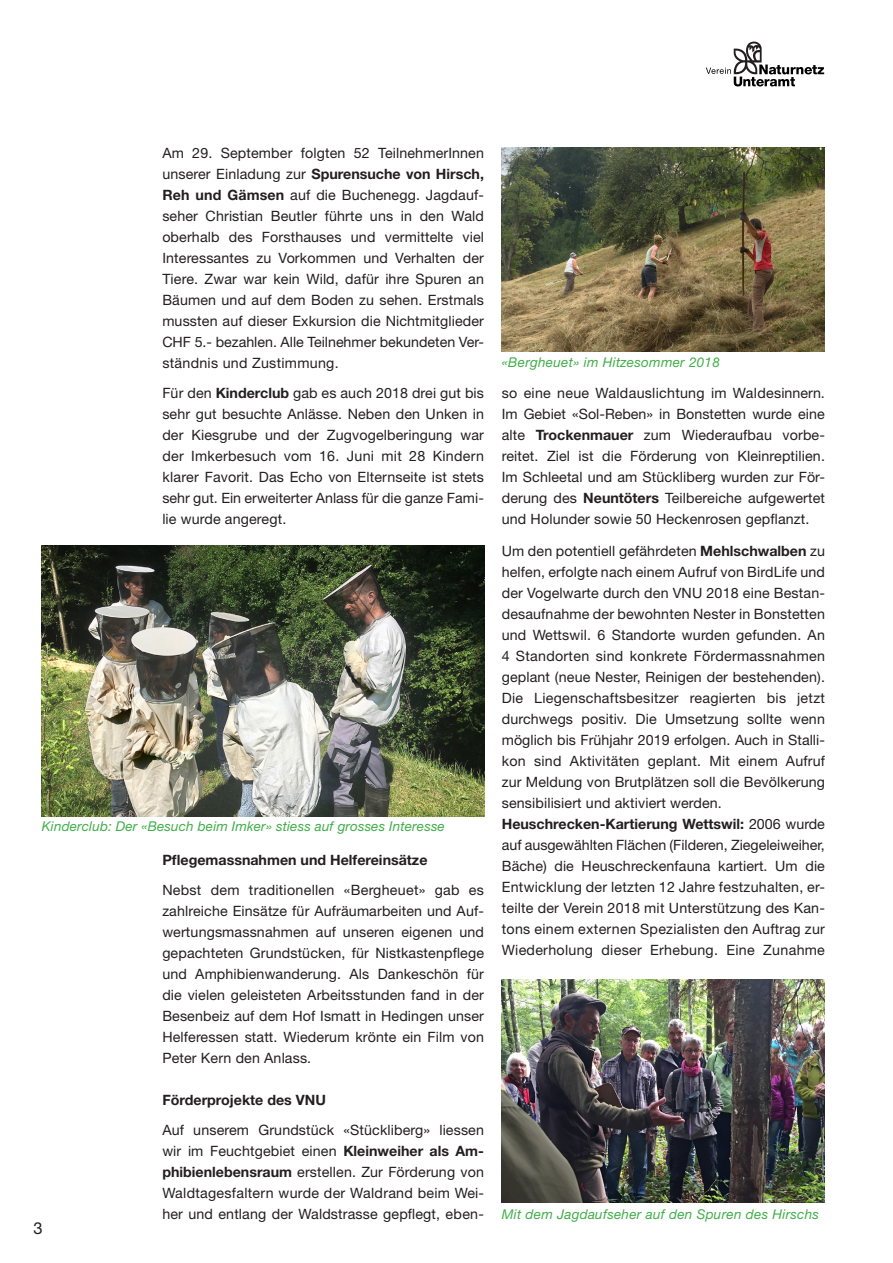
<style>
.page{position:relative;width:893px;height:1263px;background:#fff}
.page>*{position:absolute;margin:0;border:0;box-sizing:border-box;transform-origin:0 0}
.t1{font:16.5px "Helvetica Neue";color:#231f20}
.t2{font:14.25px/21px "Helvetica Neue";letter-spacing:.01em;color:#231f20;text-align:justify}
.t3{font:700 14.25px "Helvetica Neue";color:#231f20}
.t4{font:italic 13.5px "Helvetica Neue";letter-spacing:.02em;color:#40ae49}
.s1{font-weight:700}
.s2{font-weight:400}
</style>
<div class="page">
<svg style="left:706px;top:42px;width:118px;height:44px"></svg>
<img style="left:502px;top:147px;width:323px;height:204px">
<img style="left:42px;top:545px;width:442px;height:271px">
<img style="left:502px;top:979px;width:323px;height:223px">
<p class="t2" style="left:162px;top:142px;width:323px">Am 29. September folgten 52 TeilnehmerInnen unserer Einladung zur <span class="s1">Spurensuche von Hirsch, Reh und Gämsen</span> auf die Buchenegg. Jagdauf&shy;seher Christian Beutler führte uns in den Wald oberhalb des Forsthauses und vermittelte viel Interessantes zu Vorkommen und Verhalten der Tiere. Zwar war kein Wild, dafür ihre Spuren an Bäumen und auf dem Boden zu sehen. Erstmals mussten auf dieser Exkursion die Nichtmitglieder CHF 5.- bezahlen. Alle Teilnehmer bekundeten Ver&shy;ständnis und Zustimmung.</p>
<p class="t2" style="left:162px;top:382px;width:323px">Für den <span class="s1">Kinderclub</span> gab es auch 2018 drei gut bis sehr gut besuchte Anlässe. Neben den Unken in der Kiesgrube und der Zugvogelberingung war der Imkerbesuch vom 16. Juni mit 28 Kindern klarer Favorit. Das Echo von Elternseite ist stets sehr gut. Ein erweiterter Anlass für die ganze Fami&shy;lie wurde angeregt.</p>
<p class="t4" style="left:42px;top:818px;width:405px">Kinderclub: Der «Besuch beim Imker» stiess auf grosses Interesse</p>
<p class="t1" style="left:33px;top:1218px;width:11px">3</p>
<p class="t3" style="left:162px;top:851px;width:267px">Pflegemassnahmen und Helfereinsätze</p>
<p class="t2" style="left:162px;top:879px;width:323px">Nebst dem traditionellen «Bergheuet» gab es zahlreiche Einsätze für Aufräumarbeiten und Auf&shy;wertungsmassnahmen auf unseren eigenen und gepachteten Grundstücken, für Nistkastenpflege und Amphibienwanderung. Als Dankeschön für die vielen geleisteten Arbeitsstunden fand in der Besenbeiz auf dem Hof Ismatt in Hedingen unser Helferessen statt. Wiederum krönte ein Film von Peter Kern den Anlass.</p>
<p class="t3" style="left:162px;top:1091px;width:165px">Förderprojekte des VNU</p>
<p class="t2" style="left:162px;top:1119px;width:323px">Auf unserem Grundstück «Stückliberg» liessen wir im Feuchtgebiet einen <span class="s1">Kleinweiher als Am&shy;phibienlebensraum</span> erstellen. Zur Förderung von Waldtagesfaltern wurde der Waldrand beim Wei&shy;her und entlang der Waldstrasse gepflegt, eben-</p>
<p class="t4" style="left:502px;top:354px;width:220px">«Bergheuet» im Hitzesommer 2018</p>
<p class="t2" style="left:502px;top:382px;width:325px">so eine neue Waldauslichtung im Waldesinnern.<br>Im Gebiet «Sol-Reben» in Bonstetten wurde eine alte <span class="s1">Trockenmauer</span> zum Wiederaufbau vorbe&shy;reitet. Ziel ist die Förderung von Kleinreptilien.<br>Im Schleetal und am Stückliberg wurden zur För&shy;derung des <span class="s1">Neuntöters</span> Teilbereiche aufgewertet und Holunder sowie 50 Heckenrosen gepflanzt.</p>
<p class="t2" style="left:502px;top:540px;width:325px">Um den potentiell gefährdeten <span class="s1">Mehlschwalben</span> zu helfen, erfolgte nach einem Aufruf von BirdLife und der Vogelwarte durch den VNU 2018 eine Bestan&shy;desaufnahme der bewohnten Nester in Bonstetten und Wettswil. 6 Standorte wurden gefunden. An 4 Standorten sind konkrete Fördermassnahmen geplant (neue Nester, Reinigen der bestehenden).<br>Die Liegenschaftsbesitzer reagierten bis jetzt durchwegs positiv. Die Umsetzung sollte wenn möglich bis Frühjahr 2019 erfolgen. Auch in Stalli&shy;kon sind Aktivitäten geplant. Mit einem Aufruf zur Meldung von Brutplätzen soll die Bevölkerung sensibilisiert und aktiviert werden.</p>
<p class="t3" style="left:502px;top:815px;width:325px">Heuschrecken-Kartierung Wettswil: <span class="s2">2006 wurde</span></p>
<p class="t2" style="left:502px;top:834px;width:325px">auf ausgewählten Flächen (Filderen, Ziegeleiweiher, Bäche) die Heuschreckenfauna kartiert. Um die Entwicklung der letzten 12 Jahre festzuhalten, er&shy;teilte der Verein 2018 mit Unterstützung des Kan&shy;tons einem externen Spezialisten den Auftrag zur Wiederholung dieser Erhebung. Eine Zunahme</p>
<p class="t4" style="left:502px;top:1206px;width:319px">Mit dem Jagdaufseher auf den Spuren des Hirschs</p>
</div>
